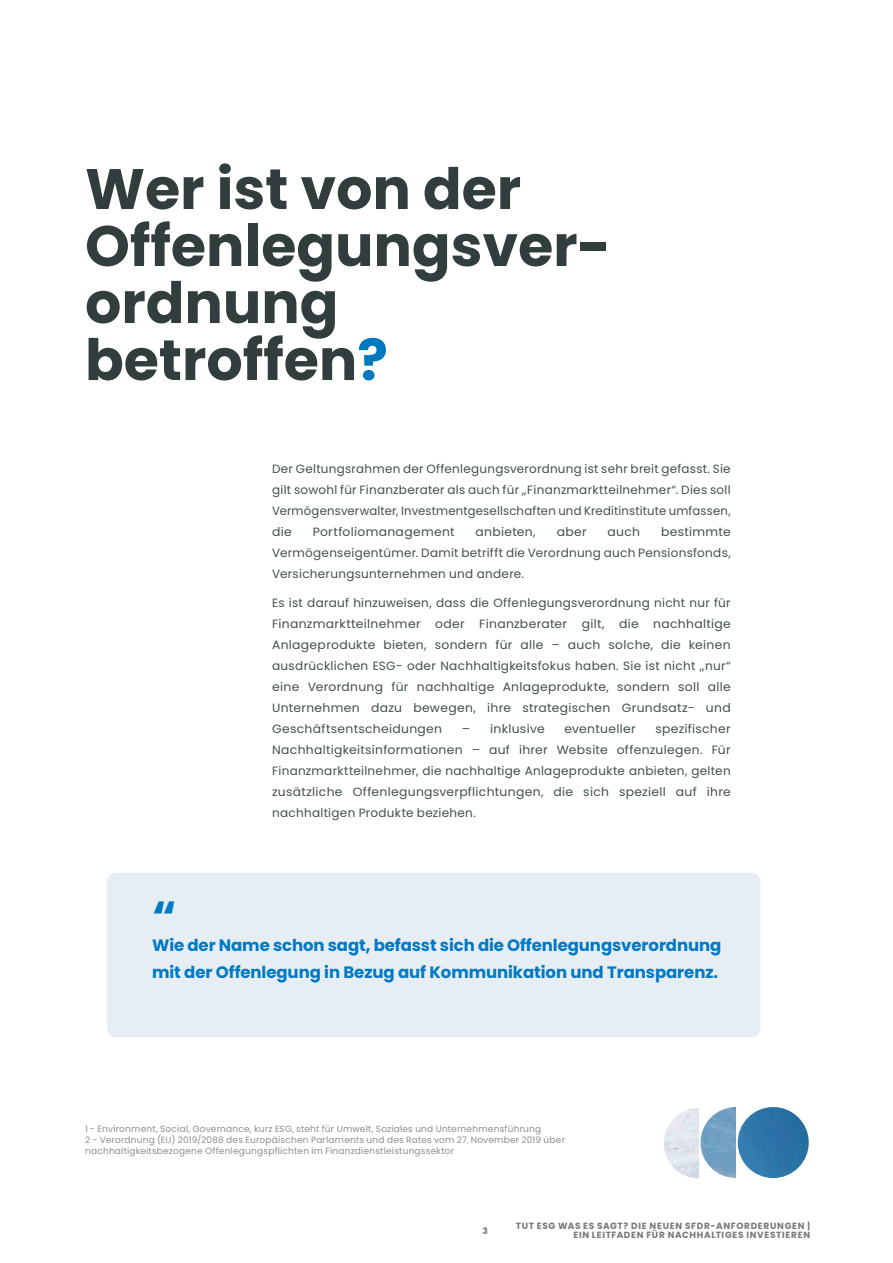
<style>
.page{position:relative;width:893px;height:1263px;background:#fff}
.page>*{position:absolute;margin:0;border:0;box-sizing:border-box;transform-origin:0 0}
.t1{font:700 57px/57px "Poppins";color:#323d3e}
.t2{font:700 45px "Poppins";color:#0079c6}
.t3{font:700 16.5px/27px "Poppins";letter-spacing:-.005em;color:#0079c6}
.t4{font:12px/21px "Poppins";letter-spacing:.025em;color:#415050;text-align:justify}
.t5{font:9px/11.2px "Poppins";letter-spacing:.025em;color:#8b8e90}
.t6{font:700 9px/9px "Poppins";letter-spacing:.075em;color:#77787b;text-align:right}
.s1{color:#0079c1}
</style>
<div class="page">
<img style="left:664px;top:1107px;width:72px;height:71px">
<img style="left:738px;top:1107px;width:71px;height:71px;border-radius:36px">
<div style="left:107px;top:873px;width:653px;height:164px;background:#e7eef3;border-radius:9px"></div>
<h1 class="t1" style="left:85px;top:161px;width:527px">Wer ist von der<br>Offenlegungsver&shy;ordnung betroffen<span class="s1">?</span></h1>
<h2 class="t2" style="left:152px;top:891px;width:26px">“</h2>
<p class="t4" style="left:272px;top:458px;width:460px">Der Geltungsrahmen der Offenlegungsverordnung ist sehr breit gefasst. Sie gilt sowohl für Finanzberater als auch für „Finanzmarktteilnehmer“. Dies soll Vermögensverwalter, Investmentgesellschaften und Kreditinstitute umfassen, die</p>
<p class="t4" style="left:313px;top:521px;width:143px">Portfoliomanagement</p>
<p class="t4" style="left:476px;top:521px;width:62px">anbieten,</p>
<p class="t4" style="left:557px;top:521px;width:31px">aber</p>
<p class="t4" style="left:608px;top:521px;width:34px">auch</p>
<p class="t4" style="left:272px;top:521px;width:460px;text-indent:389px">bestimmte Vermögenseigentümer. Damit betrifft die Verordnung auch Pensionsfonds, Versicherungsunternehmen und andere.</p>
<p class="t4" style="left:272px;top:593px;width:460px">Es ist darauf hinzuweisen, dass die Offenlegungsverordnung nicht nur für Finanzmarktteilnehmer oder Finanzberater gilt, die nachhaltige Anlageprodukte bieten, sondern für alle – auch solche, die keinen ausdrücklichen ESG- oder Nachhaltigkeitsfokus haben. Sie ist nicht „nur“ eine Verordnung für nachhaltige Anlageprodukte, sondern soll alle Unternehmen dazu bewegen, ihre strategischen Grundsatz- und Geschäftsentscheidungen</p>
<p class="t4" style="left:272px;top:719px;width:460px;text-indent:383px">spezifischer Nachhaltigkeitsinformationen – auf ihrer Website offenzulegen. Für Finanzmarktteilnehmer, die nachhaltige Anlageprodukte anbieten, gelten zusätzliche Offenlegungsverpflichtungen, die sich speziell auf ihre nachhaltigen Produkte beziehen.</p>
<p class="t4" style="left:462px;top:719px;width:84px">– inklusive</p>
<p class="t4" style="left:564px;top:719px;width:73px">eventueller</p>
<h3 class="t3" style="left:152px;top:931px;width:571px">Wie der Name schon sagt, befasst sich die Offenlegungsverordnung mit der Offenlegung in Bezug auf Kommunikation und Transparenz.</h3>
<p class="t5" style="left:85px;top:1123px;width:482px">1 - Environment, Social, Governance, kurz ESG, steht für Umwelt, Soziales und Unternehmensführung<br>2 - Verordnung (EU) 2019/2088 des Europäischen Parlaments und des Rates vom 27. November 2019 über nachhaltigkeitsbezogene Offenlegungspflichten im Finanzdienstleistungssektor</p>
<p class="t6" style="left:482px;top:1226px;width:7px">3</p>
<p class="t6" style="left:516px;top:1221px;width:296px">TUT ESG WAS ES SAGT? DIE NEUEN SFDR-ANFORDERUNGEN |<br>EIN LEITFADEN FÜR NACHHALTIGES INVESTIEREN</p>
</div>
